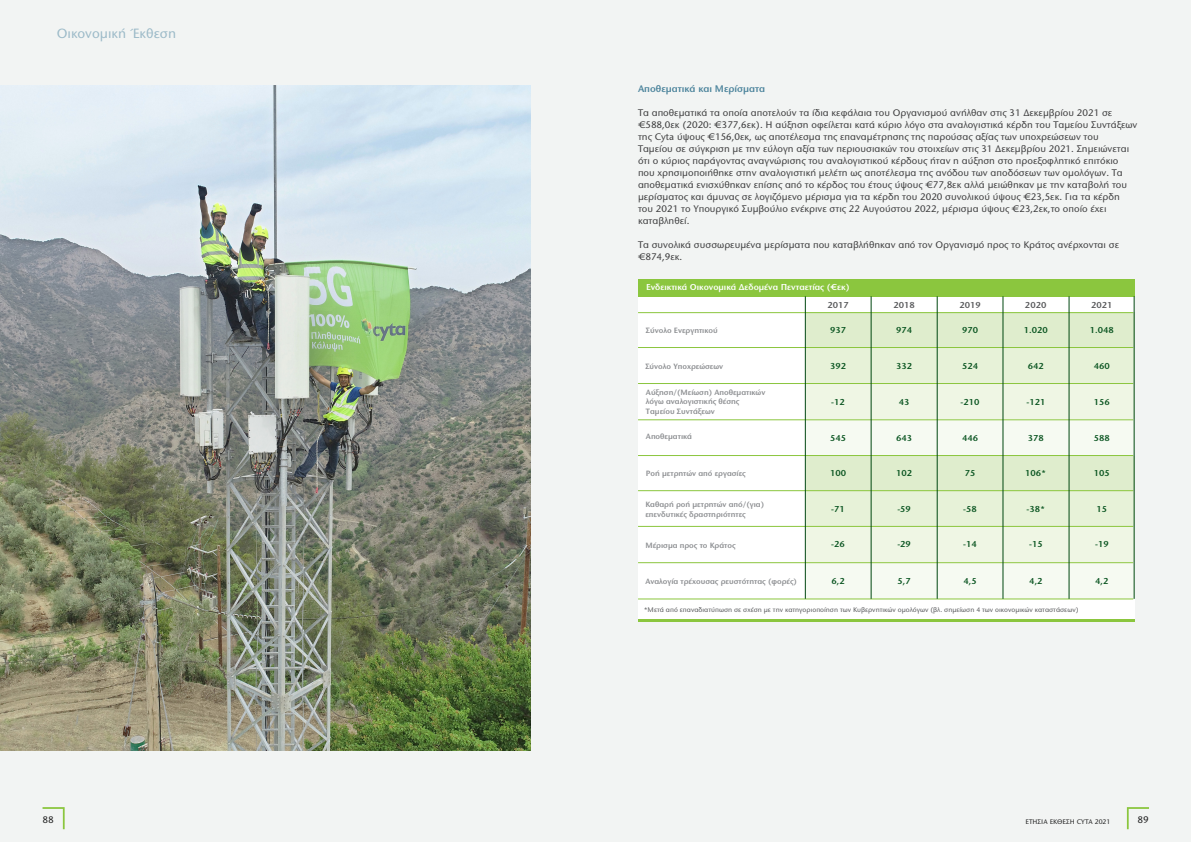
<style>
.page{position:relative;width:1191px;height:842px;background:#f2f4f3}
.page>*{position:absolute;margin:0;border:0;box-sizing:border-box;transform-origin:0 0}
.t1{font:500 14px "Stone Sans ITC Hel";color:#9cbac8}
.t2{font:500 10px/12px "Stone Sans ITC Hel";color:#3e3e3f}
.t3{font:600 10px "Stone Sans ITC Hel";color:#4c849c}
.t4{font:500 10px "Stone Sans ITC Hel";color:#242424}
.t5{font:600 9px "Stone Sans ITC Hel";color:#095420}
.t6{font:600 9px "Stone Sans ITC Hel";color:#fff}
.t7{font:600 9px "Stone Sans ITC Hel";color:#57585a}
.t8{font:600 8px/9.6px "Stone Sans ITC Hel";color:#8b8d90}
.t9{font:500 7px "Stone Sans ITC Hel";color:#57585a}
.t10{font:500 7px "Stone Sans ITC Hel";color:#242424}
</style>
<div class="page">
<img style="left:0;top:85px;width:531px;height:666px">
<div style="left:638px;top:279px;width:496px;height:342px;background:#fff"></div>
<div style="left:805px;top:312px;width:329px;height:36px;background:#dfedcd"></div>
<div style="left:805px;top:455px;width:329px;height:35px;background:#dfedcd"></div>
<div style="left:805px;top:348px;width:329px;height:35px;background:#e7f2d8"></div>
<div style="left:805px;top:491px;width:329px;height:35px;background:#e7f2d8"></div>
<div style="left:805px;top:526px;width:329px;height:36px;background:#eff6e4"></div>
<div style="left:805px;top:563px;width:329px;height:35px;background:#f6faf2"></div>
<div style="left:805px;top:384px;width:329px;height:35px;background:#eff6e4"></div>
<div style="left:805px;top:420px;width:329px;height:35px;background:#f6faf2"></div>
<hr style="left:638px;top:347px;width:495px;height:1px;background:#8bc63e">
<hr style="left:638px;top:490px;width:495px;height:1px;background:#8bc63e">
<hr style="left:638px;top:526px;width:495px;height:1px;background:#8bc63e">
<hr style="left:638px;top:562px;width:495px;height:1px;background:#8bc63e">
<hr style="left:638px;top:599px;width:495px;height:1px;background:#8bc63e">
<hr style="left:638px;top:383px;width:495px;height:1px;background:#8bc63e">
<hr style="left:638px;top:420px;width:495px;height:1px;background:#8bc63e">
<hr style="left:638px;top:312px;width:495px;height:1px;background:#8bc63e">
<hr style="left:638px;top:455px;width:495px;height:1px;background:#8bc63e">
<hr style="left:638px;top:619px;width:496px;height:3px;background:#8bc63e">
<div style="left:638px;top:279px;width:496px;height:17px;background:#8bc63e"></div>
<hr style="left:805px;top:296px;width:1px;height:303px;background:#004710">
<hr style="left:871px;top:296px;width:1px;height:303px;background:#004710">
<hr style="left:937px;top:296px;width:1px;height:303px;background:#004710">
<hr style="left:1002px;top:296px;width:1px;height:303px;background:#004710">
<hr style="left:1068px;top:296px;width:1px;height:303px;background:#004710">
<hr style="left:1134px;top:296px;width:1px;height:303px;background:#004710">
<svg style="left:1126px;top:807px;width:23px;height:22px"></svg>
<svg style="left:43px;top:807px;width:22px;height:22px"></svg>
<p class="t1" style="left:57px;top:26px;width:121px">Οικονομική Έκθεση</p>
<p class="t3" style="left:638px;top:83px;width:129px">Αποθεματικά και Μερίσματα</p>
<p class="t2" style="left:638px;top:107px;width:501px">Τα αποθεματικά τα οποία αποτελούν τα ίδια κεφάλαια του Οργανισμού ανήλθαν στις 31 Δεκεμβρίου 2021 σε €588,0εκ (2020: €377,6εκ). Η αύξηση οφείλεται κατά κύριο λόγο στα αναλογιστικά κέρδη του Ταμείου Συντάξεων της Cyta ύψους €156,0εκ, ως αποτέλεσμα της επαναμέτρησης της παρούσας αξίας των υποχρεώσεων του<br>Ταμείου σε σύγκριση με την εύλογη αξία των περιουσιακών του στοιχείων στις 31 Δεκεμβρίου 2021. Σημειώνεται ότι ο κύριος παράγοντας αναγνώρισης του αναλογιστικού κέρδους ήταν η αύξηση στο προεξοφλητικό επιτόκιο που χρησιμοποιήθηκε στην αναλογιστική μελέτη ως αποτέλεσμα της ανόδου των αποδόσεων των ομολόγων. Τα αποθεματικά ενισχύθηκαν επίσης από το κέρδος του έτους ύψους €77,8εκ αλλά μειώθηκαν με την καταβολή του μερίσματος και άμυνας σε λογιζόμενο μέρισμα για τα κέρδη του 2020 συνολικού ύψους €23,5εκ. Για τα κέρδη<br>του 2021 το Υπουργικό Συμβούλιο ενέκρινε στις 22 Αυγούστου 2022, μέρισμα ύψους €23,2εκ,το οποίο έχει καταβληθεί.</p>
<p class="t2" style="left:638px;top:239px;width:482px">Τα συνολικά συσσωρευμένα μερίσματα που καταβλήθηκαν από τον Οργανισμό προς το Κράτος ανέρχονται σε €874,9εκ.</p>
<p class="t6" style="left:646px;top:282px;width:205px">Ενδεικτικά Οικονομικά Δεδομένα Πενταετίας (€εκ)</p>
<p class="t8" style="left:646px;top:326px;width:73px">Σύνολο Ενεργητικού</p>
<p class="t8" style="left:645px;top:361px;width:79px">Σύνολο Υποχρεώσεων</p>
<p class="t8" style="left:646px;top:387px;width:121px">Αύξηση/(Μείωση) Αποθεματικών λόγω αναλογιστικής θέσης<br>Ταμείου Συντάξεων</p>
<p class="t8" style="left:646px;top:432px;width:48px">Αποθεματικά</p>
<p class="t8" style="left:646px;top:469px;width:101px">Ροή μετρητών από εργασίες</p>
<p class="t8" style="left:645px;top:500px;width:120px">Καθαρή ροή μετρητών από/(για) επενδυτικές δραστηριότητες</p>
<p class="t8" style="left:645px;top:540px;width:92px">Μέρισμα προς το Κράτος</p>
<p class="t8" style="left:645px;top:576px;width:153px">Αναλογία τρέχουσας ρευστότητας (φορές)</p>
<p class="t7" style="left:827px;top:300px;width:23px">2017</p>
<p class="t7" style="left:893px;top:300px;width:23px">2018</p>
<p class="t7" style="left:1025px;top:300px;width:23px">2020</p>
<p class="t7" style="left:1091px;top:300px;width:23px">2021</p>
<p class="t7" style="left:959px;top:300px;width:23px">2019</p>
<p class="t5" style="left:830px;top:325px;width:18px">937</p>
<p class="t5" style="left:896px;top:325px;width:18px">974</p>
<p class="t5" style="left:962px;top:325px;width:18px">970</p>
<p class="t5" style="left:1024px;top:325px;width:26px">1.020</p>
<p class="t5" style="left:1090px;top:325px;width:26px">1.048</p>
<p class="t5" style="left:830px;top:360px;width:18px">392</p>
<p class="t5" style="left:896px;top:360px;width:18px">332</p>
<p class="t5" style="left:962px;top:360px;width:18px">524</p>
<p class="t5" style="left:1028px;top:360px;width:18px">642</p>
<p class="t5" style="left:1093px;top:360px;width:18px">460</p>
<p class="t5" style="left:831px;top:396px;width:15px">-12</p>
<p class="t5" style="left:830px;top:433px;width:18px">545</p>
<p class="t5" style="left:898px;top:396px;width:12px">43</p>
<p class="t5" style="left:896px;top:433px;width:18px">643</p>
<p class="t5" style="left:960px;top:396px;width:20px">-210</p>
<p class="t5" style="left:962px;top:433px;width:18px">446</p>
<p class="t5" style="left:1026px;top:396px;width:20px">-121</p>
<p class="t5" style="left:1028px;top:433px;width:18px">378</p>
<p class="t5" style="left:1093px;top:396px;width:18px">156</p>
<p class="t5" style="left:1093px;top:433px;width:18px">588</p>
<p class="t5" style="left:830px;top:468px;width:18px">100</p>
<p class="t5" style="left:896px;top:468px;width:18px">102</p>
<p class="t5" style="left:964px;top:468px;width:12px">75</p>
<p class="t5" style="left:1025px;top:468px;width:23px">106*</p>
<p class="t5" style="left:1093px;top:468px;width:18px">105</p>
<p class="t5" style="left:831px;top:503px;width:15px">-71</p>
<p class="t5" style="left:831px;top:539px;width:15px">-26</p>
<p class="t5" style="left:831px;top:575px;width:15px">6,2</p>
<p class="t5" style="left:897px;top:503px;width:15px">-59</p>
<p class="t5" style="left:897px;top:539px;width:15px">-29</p>
<p class="t5" style="left:897px;top:575px;width:15px">5,7</p>
<p class="t5" style="left:963px;top:503px;width:15px">-58</p>
<p class="t5" style="left:963px;top:539px;width:15px">-14</p>
<p class="t5" style="left:963px;top:575px;width:15px">4,5</p>
<p class="t5" style="left:1026px;top:503px;width:20px">-38*</p>
<p class="t5" style="left:1029px;top:539px;width:15px">-15</p>
<p class="t5" style="left:1029px;top:575px;width:15px">4,2</p>
<p class="t5" style="left:1096px;top:503px;width:12px">15</p>
<p class="t5" style="left:1095px;top:539px;width:15px">-19</p>
<p class="t5" style="left:1095px;top:575px;width:15px">4,2</p>
<p class="t9" style="left:643px;top:605px;width:436px">*Μετά από επαναδιατύπωση σε σχέση με την κατηγοριοποίηση των Κυβερνητικών ομολόγων (βλ. σημείωση 4 των οικονομικών καταστάσεων)</p>
<p class="t4" style="left:43px;top:814px;width:13px">88</p>
<p class="t4" style="left:1137px;top:814px;width:13px">89</p>
<p class="t10" style="left:1025px;top:818px;width:86px">ΕΤΗΣΙΑ ΕΚΘΕΣΗ CYTA 2021</p>
</div>
